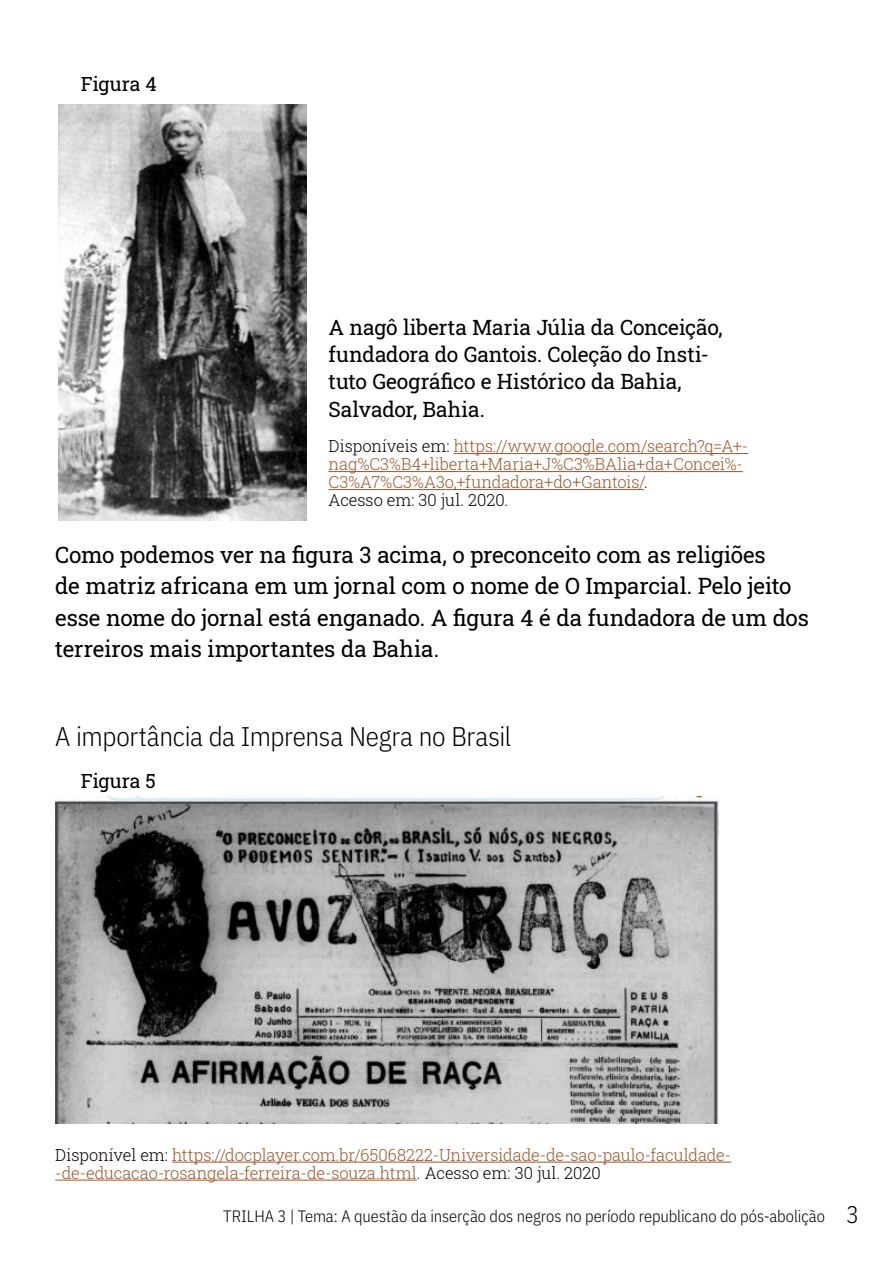
<style>
.page{position:relative;width:893px;height:1263px;background:#fff}
.page>*{position:absolute;margin:0;border:0;box-sizing:border-box;transform-origin:0 0}
.Texto_1{font:300 27px "IBM Plex Sans Cond";letter-spacing:-.01em;color:#000}
.Texto_normal{font:22.5px/31.5px "Roboto Slab";letter-spacing:-.005em;color:#000}
.Texto_normal-2{font:21px/27.3px "Roboto Slab";letter-spacing:-.005em;color:#000}
.Figura{font:19.5px "Roboto Slab";letter-spacing:-.005em;color:#000}
.Fonte_imagem{font:300 16.5px/18px "Roboto Slab";letter-spacing:-.005em;color:#9b552c}
.t1{font:300 16.5px "IBM Plex Sans Cond";letter-spacing:-.005em;color:#000}
.s1{color:#000}
.s2{font-size:24px}
</style>
<div class="page">
<img style="left:58px;top:105px;width:249px;height:416px">
<hr style="left:454px;top:453px;width:294px;height:1px;background:#9b552c">
<hr style="left:329px;top:471px;width:414px;height:1px;background:#9b552c">
<hr style="left:329px;top:489px;width:315px;height:1px;background:#9b552c">
<img style="left:55px;top:796px;width:664px;height:327px">
<hr style="left:172px;top:1162px;width:559px;height:1px;background:#9b552c">
<hr style="left:55px;top:1180px;width:362px;height:1px;background:#9b552c">
<p class="Figura" style="left:81px;top:71px;width:77px">Figura 4</p>
<p class="Texto_normal-2" style="left:329px;top:313px;width:396px">A nagô liberta Maria Júlia da Conceição, fundadora do Gantois. Coleção do Insti&shy;tuto Geográfico e Histórico da Bahia, Salvador, Bahia.</p>
<p class="Fonte_imagem" style="left:329px;top:437px;width:421px"><span class="s1">Disponíveis em:</span> https://www.google.com/search?q=A+- nag%C3%B4+liberta+Maria+J%C3%BAlia+da+Concei%- C3%A7%C3%A3o,+fundadora+do+Gantois/<span class="s1">.<br>Acesso em: 30 jul. 2020.</span></p>
<p class="Texto_normal" style="left:55px;top:538px;width:755px">Como podemos ver na figura 3 acima, o preconceito com as religiões<br>de matriz africana em um jornal com o nome de O Imparcial. Pelo jeito esse nome do jornal está enganado. A figura 4 é da fundadora de um dos terreiros mais importantes da Bahia.</p>
<p class="Texto_1" style="left:55px;top:716px;width:457px">A importância da Imprensa Negra no Brasil</p>
<p class="Figura" style="left:81px;top:767px;width:76px">Figura 5</p>
<p class="Fonte_imagem" style="left:55px;top:1145px;width:677px"><span class="s1">Disponível em:</span> https://docplayer.com.br/65068222-Universidade-de-sao-paulo-faculdade--de-educacao-rosangela-ferreira-de-souza.html<span class="s1">. Acesso em: 30 jul. 2020</span></p>
<p class="t1" style="left:223px;top:1203px;width:637px">TRILHA 3 | Tema: A questão da inserção dos negros no período republicano do pós-abolição <span class="s2">3</span></p>
</div>
